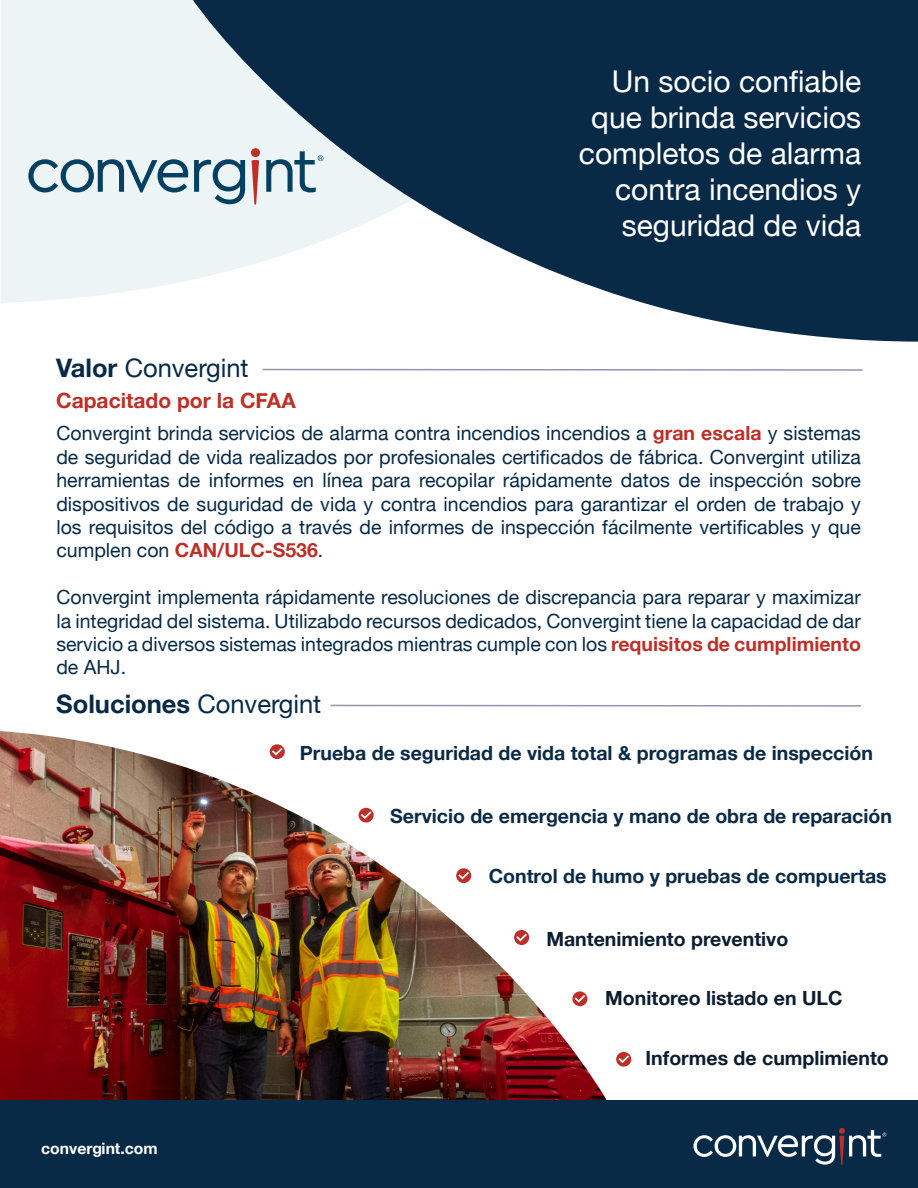
<style>
.page{position:relative;width:918px;height:1188px;background:#fff}
.page>*{position:absolute;margin:0;border:0;box-sizing:border-box;transform-origin:0 0}
.t1{font:30px/36px "Helvetica Neue";color:#fff;text-align:right}
.t2{font:700 25.5px "Helvetica Neue";color:#082a46}
.t3{font:25.5px "Helvetica Neue";color:#082a46}
.t4{font:700 21px "Helvetica Neue";color:#be2f27}
.t5{font:19.5px/23.4px "Helvetica Neue";color:#082a46;text-align:justify}
.t6{font:700 19.5px "Helvetica Neue";color:#0a2a46}
.t7{font:700 19.5px "Helvetica Neue";color:#0c1d30}
.t8{font:700 15.75px "Helvetica Neue";color:#fff}
.s1{font-weight:700}
.s2{font-weight:700;color:#be2f27}
.s3{font-weight:400}
</style>
<div class="page">
<svg style="left:262px;top:368px;width:601px;height:3px"></svg>
<svg style="left:330px;top:704px;width:531px;height:3px"></svg>
<div style="left:0;top:1101px;width:918px;height:87px;background:#082a46"></div>
<svg style="left:693px;top:1128px;width:193px;height:37px"></svg>
<div style="left:1px;top:0;width:192px;height:303px;background:#edf4f6"></div>
<svg style="left:193px;top:0;width:725px;height:342px;fill:#082a46"></svg>
<svg style="left:251px;top:148px;width:9px;height:57px"></svg>
<svg style="left:28px;top:159px;width:160px;height:34px;background:#99b4c1"></svg>
<svg style="left:194px;top:159px;width:51px;height:45px;background:#94b0be"></svg>
<svg style="left:266px;top:151px;width:57px;height:41px;background:#a6bdc9"></svg>
<img style="left:0;top:731px;width:606px;height:369px">
<svg style="left:270px;top:744px;width:15px;height:15px"></svg>
<svg style="left:272px;top:748px;width:11px;height:8px"></svg>
<svg style="left:572px;top:991px;width:16px;height:15px"></svg>
<svg style="left:575px;top:995px;width:10px;height:8px"></svg>
<svg style="left:616px;top:1052px;width:15px;height:15px"></svg>
<svg style="left:618px;top:1055px;width:11px;height:8px"></svg>
<div style="left:456px;top:868px;width:15px;height:15px;background:#be2f27;border-radius:50%"></div>
<svg style="left:458px;top:872px;width:11px;height:8px"></svg>
<svg style="left:359px;top:808px;width:15px;height:15px"></svg>
<svg style="left:361px;top:811px;width:10px;height:8px"></svg>
<div style="left:514px;top:930px;width:15px;height:15px;background:#be2f27;border-radius:50%"></div>
<svg style="left:516px;top:934px;width:11px;height:7px"></svg>
<p class="t3" style="left:56px;top:353px;width:194px"><span class="s1">Valor</span> Convergint</p>
<p class="t4" style="left:56px;top:387px;width:241px">Capacitado por la CFAA</p>
<p class="t1" style="left:579px;top:63px;width:284px">Un socio confiable que brinda servicios completos de alarma contra incendios y seguridad de vida</p>
<p class="t5" style="left:56px;top:422px;width:806px">Convergint brinda servicios de alarma contra incendios incendios a <span class="s2">gran escala</span> y sistemas de seguridad de vida realizados por profesionales certificados de fábrica. Convergint utiliza herramientas de informes en línea para recopilar rápidamente datos de inspección sobre dispositivos de suguridad de vida y contra incendios para garantizar el orden de trabajo y los requisitos del código a través de informes de inspección fácilmente vertificables y que cumplen con <span class="s2">CAN/ULC-S536</span>.</p>
<p class="t5" style="left:56px;top:585px;width:806px">Convergint implementa rápidamente resoluciones de discrepancia para reparar y maximizar la integridad del sistema. Utilizabdo recursos dedicados, Convergint tiene la capacidad de dar servicio a diversos sistemas integrados mientras cumple con los <span class="s2">requisitos de cumplimiento </span>de AHJ.</p>
<p class="t2" style="left:56px;top:689px;width:267px">Soluciones <span class="s3">Convergint</span></p>
<p class="t6" style="left:300px;top:741px;width:575px">Prueba de seguridad de vida total &amp; programas de inspección</p>
<p class="t6" style="left:390px;top:804px;width:503px">Servicio de emergencia y mano de obra de reparación</p>
<p class="t6" style="left:489px;top:864px;width:399px">Control de humo y pruebas de compuertas</p>
<p class="t7" style="left:546px;top:927px;width:243px">Mantenimiento preventivo</p>
<p class="t7" style="left:605px;top:986px;width:239px">Monitoreo listado en ULC</p>
<p class="t8" style="left:41px;top:1139px;width:118px">convergint.com</p>
<p class="t7" style="left:646px;top:1046px;width:245px">Informes de cumplimiento</p>
</div>
